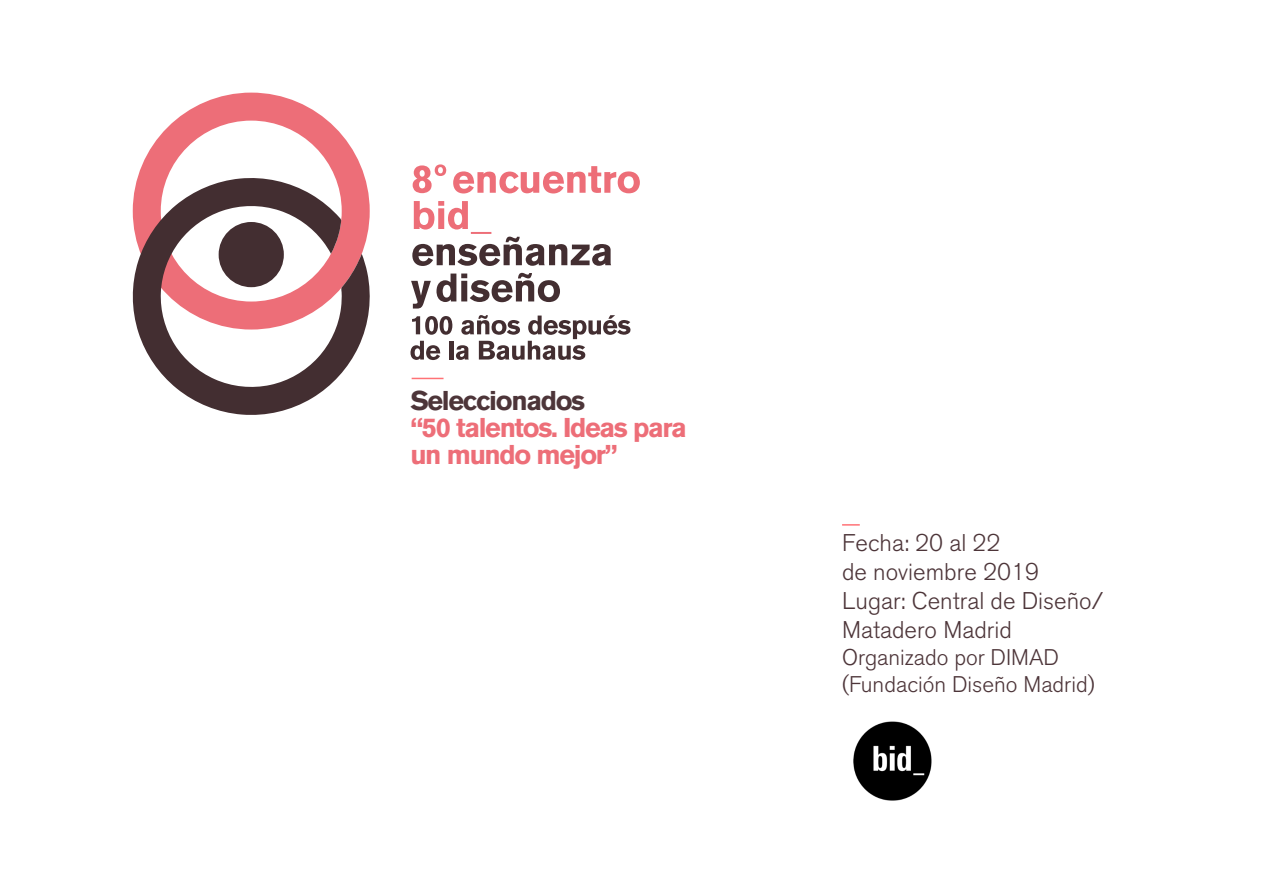
<style>
.page{position:relative;width:1263px;height:893px;background:#fff}
.page>*{position:absolute;margin:0;border:0;box-sizing:border-box;transform-origin:0 0}
.t1{font:700 27px "Akzidenz Grotesk BQ";letter-spacing:-.05em;color:#ed6e78}
.t2{font:700 27px "Akzidenz Grotesk BQ";letter-spacing:-.05em;color:#4d3539}
.t3{font:300 24px/28.8px "Akzidenz Grotesk BQ";color:#4d3539}
.t4{font:300 22.5px/27px "Akzidenz Grotesk BQ";color:#4d3539}
</style>
<div class="page">
<svg style="left:138px;top:93px;width:227px;height:83px"></svg>
<svg style="left:132px;top:176px;width:238px;height:239px"></svg>
<svg style="left:411px;top:273px;width:149px;height:36px"></svg>
<svg style="left:412px;top:201px;width:199px;height:65px"></svg>
<svg style="left:413px;top:164px;width:227px;height:29px"></svg>
<svg style="left:410px;top:315px;width:220px;height:45px"></svg>
<svg style="left:842px;top:524px;width:18px;height:2px"></svg>
<img style="left:853px;top:721px;width:79px;height:80px">
<hr style="left:412px;top:378px;width:31px;height:1px;background:#ff7276">
<p class="t2" style="left:410px;top:385px;width:176px">Seleccionados</p>
<p class="t1" style="left:410px;top:412px;width:278px">“50 talentos. Ideas para</p>
<p class="t1" style="left:410px;top:439px;width:209px">un mundo mejor”</p>
<p class="t3" style="left:842px;top:529px;width:160px">Fecha: 20 al 22</p>
<p class="t3" style="left:842px;top:558px;width:198px">de noviembre 2019</p>
<p class="t3" style="left:842px;top:587px;width:263px">Lugar: Central de Diseño/<br>Matadero Madrid</p>
<p class="t4" style="left:842px;top:644px;width:254px">Organizado por DIMAD (Fundación Diseño Madrid)</p>
</div>
